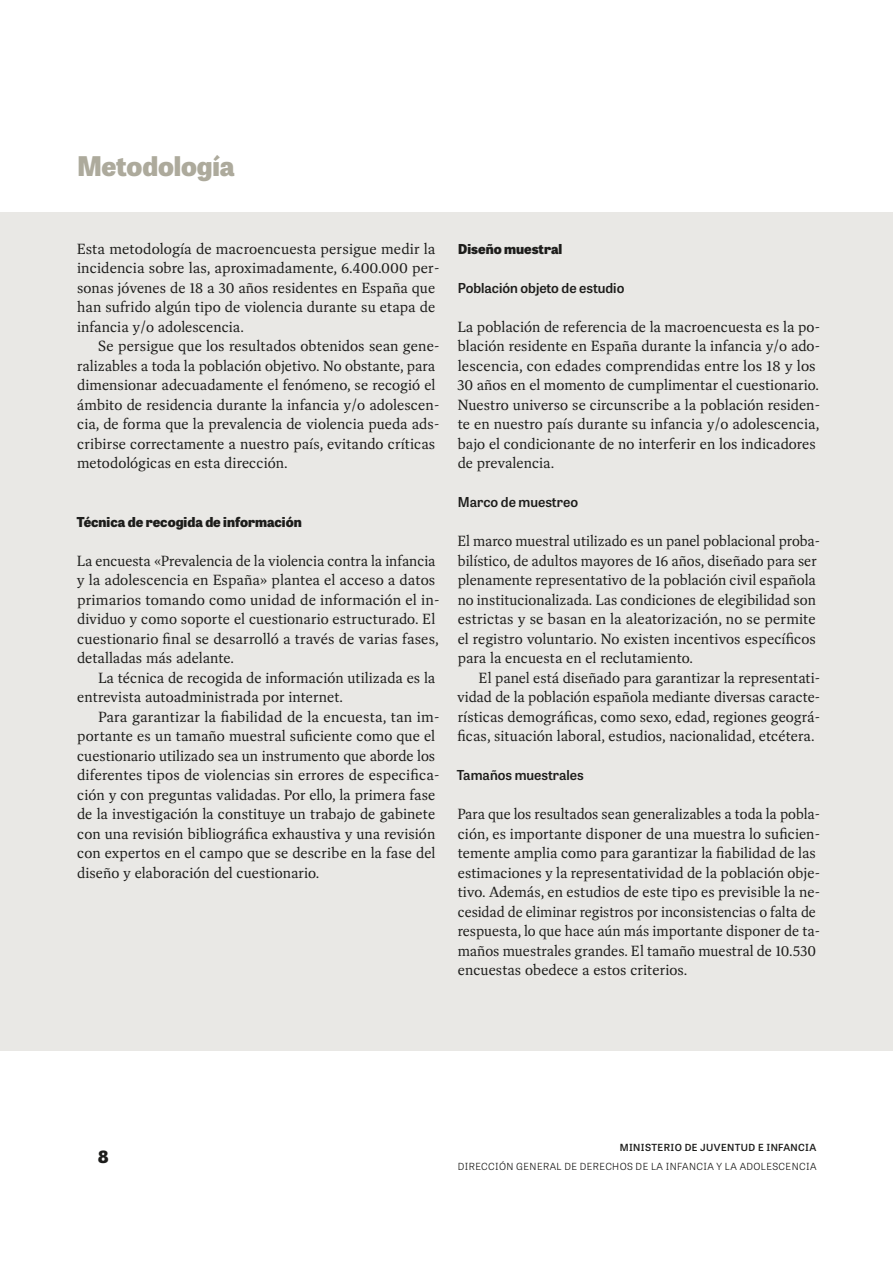
<style>
.page{position:relative;width:893px;height:1263px;background:#fff}
.page>*{position:absolute;margin:0;border:0;box-sizing:border-box;transform-origin:0 0}
.título_capítulo{font:800 27px "Tablet Gothic";letter-spacing:-.005em;color:#adaa9c}
.t1{font:800 16.8px "Tablet Gothic Wide";color:#1d1d1b}
._1eer_párrafo{font:15px/19.5px "Dashiell Text";color:#1d1d1b}
.ladillo2{font:600 13.65px "Tablet Gothic";color:#1d1d1b}
.ladillo1{font:800 13.65px "Tablet Gothic";color:#1d1d1b}
.t2{font:300 9.75px "Tablet Gothic Wide";letter-spacing:.04em;color:#1d1d1b}
.t3{font:600 9.75px "Tablet Gothic Wide";letter-spacing:.04em;color:#1d1d1b}
</style>
<div class="page">
<div style="left:0;top:213px;width:893px;height:838px;background:#e9e8e5"></div>
<p class="título_capítulo" style="left:77px;top:144px;width:159px">Metodología</p>
<p class="_1eer_párrafo" style="left:77px;top:239px;width:364px">Esta metodología de macroencuesta persigue medir la incidencia sobre las, aproximadamente, 6.400.000 per&shy;sonas jóvenes de 18 a 30 años residentes en España que han sufrido algún tipo de violencia durante su etapa de infancia y/o adolescencia.</p>
<p class="_1eer_párrafo" style="left:77px;top:336px;width:364px;text-indent:21px">Se persigue que los resultados obtenidos sean gene&shy;ralizables a toda la población objetivo. No obstante, para dimensionar adecuadamente el fenómeno, se recogió el ámbito de residencia durante la infancia y/o adolescen&shy;cia, de forma que la prevalencia de violencia pueda ads&shy;cribirse correctamente a nuestro país, evitando críticas metodológicas en esta dirección.</p>
<p class="ladillo1" style="left:77px;top:511px;width:226px">Técnica de recogida de información</p>
<p class="_1eer_párrafo" style="left:77px;top:551px;width:364px">La encuesta «Prevalencia de la violencia contra la infancia y la adolescencia en España» plantea el acceso a datos primarios tomando como unidad de información el in&shy;dividuo y como soporte el cuestionario estructurado. El cuestionario final se desarrolló a través de varias fases, detalladas más adelante.</p>
<p class="_1eer_párrafo" style="left:77px;top:668px;width:360px;text-indent:21px">La técnica de recogida de información utilizada es la entrevista autoadministrada por internet.</p>
<p class="_1eer_párrafo" style="left:77px;top:707px;width:364px;text-indent:21px">Para garantizar la fiabilidad de la encuesta, tan im&shy;portante es un tamaño muestral suficiente como que el cuestionario utilizado sea un instrumento que aborde los diferentes tipos de violencias sin errores de especifica&shy;ción y con preguntas validadas. Por ello, la primera fase de la investigación la constituye un trabajo de gabinete con una revisión bibliográfica exhaustiva y una revisión con expertos en el campo que se describe en la fase del diseño y elaboración del cuestionario.</p>
<p class="ladillo1" style="left:458px;top:238px;width:106px">Diseño muestral</p>
<p class="ladillo2" style="left:458px;top:277px;width:168px">Población objeto de estudio</p>
<p class="_1eer_párrafo" style="left:457px;top:317px;width:364px">La población de referencia de la macroencuesta es la po&shy;blación residente en España durante la infancia y/o ado&shy;lescencia, con edades comprendidas entre los 18 y los 30 años en el momento de cumplimentar el cuestionario.<br>Nuestro universo se circunscribe a la población residen&shy;te en nuestro país durante su infancia y/o adolescencia, bajo el condicionante de no interferir en los indicadores de prevalencia.</p>
<p class="ladillo2" style="left:458px;top:492px;width:122px">Marco de muestreo</p>
<p class="_1eer_párrafo" style="left:457px;top:531px;width:364px">El marco muestral utilizado es un panel poblacional proba&shy;bilístico, de adultos mayores de 16 años, diseñado para ser plenamente representativo de la población civil española no institucionalizada. Las condiciones de elegibilidad son estrictas y se basan en la aleatorización, no se permite el registro voluntario. No existen incentivos específicos para la encuesta en el reclutamiento.</p>
<p class="_1eer_párrafo" style="left:457px;top:668px;width:364px;text-align:justify;text-indent:21px">El panel está diseñado para garantizar la representati&shy;vidad de la población española mediante diversas caracte&shy;rísticas demográficas, como sexo, edad, regiones geográ&shy;ficas, situación laboral, estudios, nacionalidad, etcétera.</p>
<p class="ladillo2" style="left:457px;top:765px;width:128px">Tamaños muestrales</p>
<p class="_1eer_párrafo" style="left:457px;top:804px;width:364px">Para que los resultados sean generalizables a toda la pobla&shy;ción, es importante disponer de una muestra lo suficien&shy;temente amplia como para garantizar la fiabilidad de las estimaciones y la representatividad de la población obje&shy;tivo. Además, en estudios de este tipo es previsible la ne&shy;cesidad de eliminar registros por inconsistencias o falta de respuesta, lo que hace aún más importante disponer de ta&shy;maños muestrales grandes. El tamaño muestral de 10.530 encuestas obedece a estos criterios.</p>
<p class="t1" style="left:98px;top:1143px;width:12px">8</p>
<p class="t3" style="left:620px;top:1139px;width:198px">MINISTERIO DE JUVENTUD E INFANCIA</p>
<p class="t2" style="left:458px;top:1159px;width:360px">DIRECCIÓN GENERAL DE DERECHOS DE LA INFANCIA Y LA ADOLESCENCIA</p>
</div>
